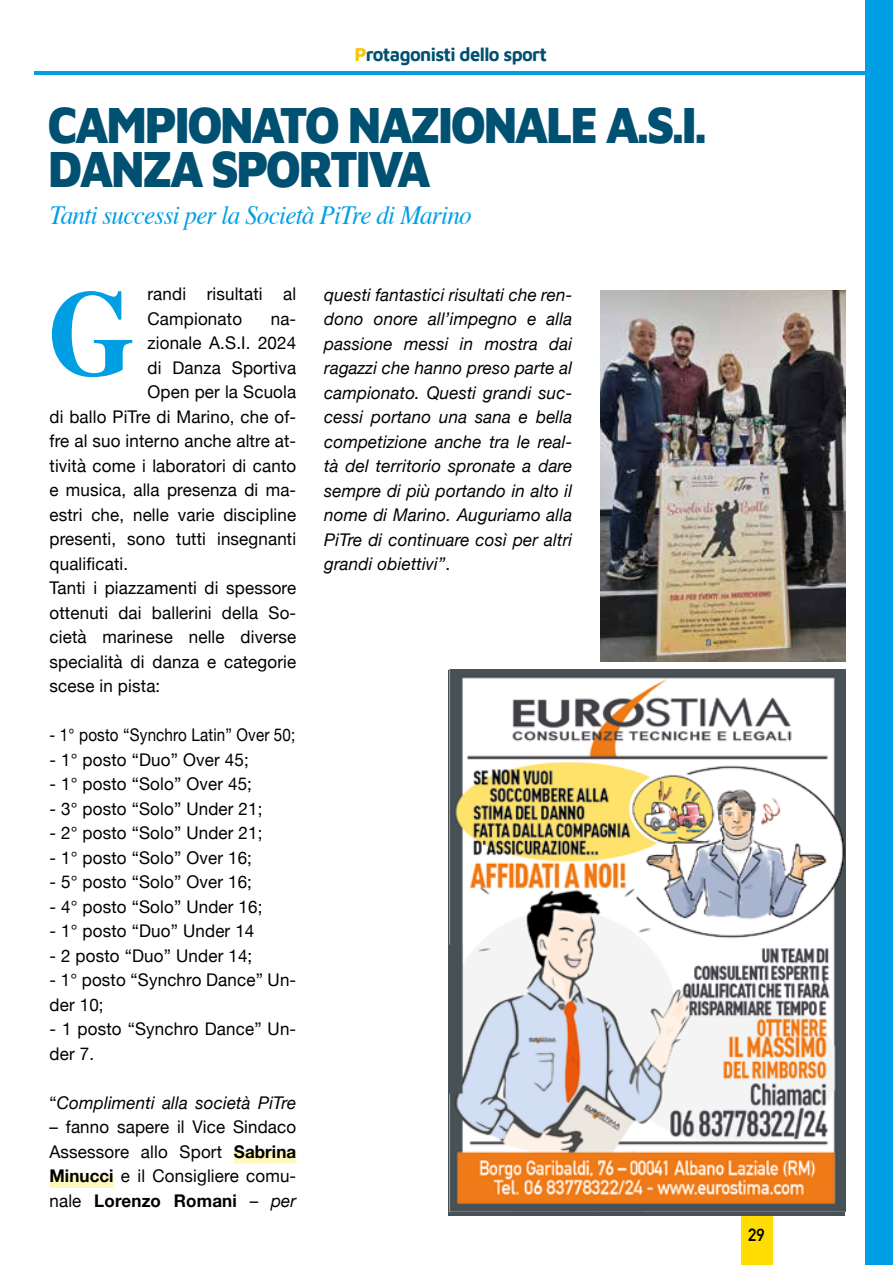
<style>
.page{position:relative;width:893px;height:1265px;background:#fff}
.page>*{position:absolute;margin:0;border:0;box-sizing:border-box;transform-origin:0 0}
.t1{font:700 121.62px "Times";color:#009fe3;scale:.92 1}
.t2{font:52.5px/43.8px "Maven Pro";letter-spacing:-.055em;color:#005171;scale:.9 1}
.t3{font:italic 26.25px "Times";letter-spacing:-.03em;color:#009fe3;scale:.96 1}
.t4{font:19.25px "Maven Pro";letter-spacing:-.035em;color:#005171;scale:.95 1}
.t5{font:17.5px/24.5px "Helvetica Neue";letter-spacing:.01em;color:#000}
.t6{font:italic 17.5px/24.5px "Helvetica Neue";letter-spacing:.01em;color:#000;text-align:justify}
.t7{font:17.5px "Helvetica Neue";letter-spacing:.01em;color:#000;scale:.87 1}
.t8{font:700 17.5px "DIN Alternate";color:#000}
.s1{color:#fdc300}
.s2{font-style:normal}
.s3{font-weight:700}
.s4{font-style:italic}
</style>
<div class="page">
<div style="left:866px;top:0;width:27px;height:1265px;background:#009fe3"></div>
<div style="left:741px;top:1215px;width:31px;height:50px;background:#fd0"></div>
<hr style="left:35px;top:71px;width:858px;height:3px;background:#009fe3">
<div style="left:234px;top:1151px;width:62px;height:12px;background:#fff8bd"></div>
<div style="left:49px;top:1176px;width:65px;height:12px;background:#fff8bd"></div>
<img style="left:601px;top:290px;width:244px;height:371px">
<img style="left:449px;top:670px;width:396px;height:541px">
<p class="t4" style="left:354px;top:41px;width:204px"><span class="s1">P</span>rotagonisti dello sport</p>
<h2 class="t2" style="left:48px;top:100px;width:734px">CAMPIONATO NAZIONALE A.S.I.<br>DANZA SPORTIVA</h2>
<h3 class="t3" style="left:50px;top:192px;width:441px">Tanti successi per la Società PiTre di Marino</h3>
<p class="t5" style="left:147px;top:283px;width:150px">randi risultati al<br>Campionato</p>
<h1 class="t1" style="left:48px;top:217px;width:96px">G</h1>
<p class="t6" style="left:324px;top:283px;width:250px">questi fantastici risultati che ren&shy;dono onore all’impegno e alla passione messi in mostra dai ragazzi che hanno preso parte al campionato. Questi grandi suc&shy;cessi portano una sana e bella competizione anche tra le real&shy;tà del territorio spronate a dare sempre di più portando in alto il nome di Marino. Auguriamo alla PiTre di continuare così per altri grandi obiettivi”<span class="s2">.</span></p>
<p class="t5" style="left:271px;top:307px;width:27px">na-</p>
<p class="t5" style="left:147px;top:332px;width:150px">zionale A.S.I. 2024</p>
<p class="t5" style="left:147px;top:356px;width:150px">di Danza Sportiva</p>
<p class="t5" style="left:147px;top:381px;width:150px">Open per la Scuola</p>
<p class="t5" style="left:49px;top:405px;width:248px">di ballo PiTre di Marino, che of-</p>
<p class="t5" style="left:49px;top:430px;width:248px">fre al suo interno anche altre at-</p>
<p class="t5" style="left:49px;top:454px;width:248px">tività come i laboratori di canto</p>
<p class="t5" style="left:49px;top:479px;width:248px">e musica, alla presenza di ma-</p>
<p class="t5" style="left:49px;top:503px;width:248px">estri che, nelle varie discipline</p>
<p class="t5" style="left:49px;top:528px;width:248px">presenti, sono tutti insegnanti</p>
<p class="t5" style="left:49px;top:552px;width:80px">qualificati.</p>
<p class="t5" style="left:49px;top:577px;width:248px">Tanti i piazzamenti di spessore</p>
<p class="t5" style="left:49px;top:601px;width:248px">ottenuti dai ballerini della So-</p>
<p class="t5" style="left:49px;top:626px;width:248px">cietà marinese nelle diverse</p>
<p class="t5" style="left:49px;top:650px;width:248px">specialità di danza e categorie</p>
<p class="t5" style="left:49px;top:675px;width:112px">scese in pista:</p>
<p class="t7" style="left:49px;top:722px;width:284px">- 1° posto “Synchro Latin” Over 50;</p>
<p class="t5" style="left:49px;top:748px;width:201px">- 1° posto “Duo” Over 45;</p>
<p class="t5" style="left:49px;top:773px;width:204px">- 1° posto “Solo” Over 45;</p>
<p class="t5" style="left:49px;top:797px;width:215px">- 3° posto “Solo” Under 21;</p>
<p class="t5" style="left:49px;top:822px;width:215px">- 2° posto “Solo” Under 21;</p>
<p class="t5" style="left:49px;top:846px;width:204px">- 1° posto “Solo” Over 16;</p>
<p class="t5" style="left:49px;top:871px;width:204px">- 5° posto “Solo” Over 16;</p>
<p class="t5" style="left:49px;top:895px;width:215px">- 4° posto “Solo” Under 16;</p>
<p class="t5" style="left:49px;top:920px;width:206px">- 1° posto “Duo” Under 14</p>
<p class="t5" style="left:49px;top:944px;width:204px">- 2 posto “Duo” Under 14;</p>
<p class="t5" style="left:49px;top:969px;width:248px">- 1° posto “Synchro Dance” Un&shy;der 10;</p>
<p class="t5" style="left:49px;top:1018px;width:248px">- 1 posto “Synchro Dance” Un&shy;der 7.</p>
<p class="t6" style="left:49px;top:1091px;width:248px"><span class="s2">“</span>Complimenti alla società PiTre</p>
<p class="t5" style="left:49px;top:1116px;width:248px;text-align:justify">– fanno sapere il Vice Sindaco Assessore allo Sport <span class="s3">Sabrina Minucci</span> e il Consigliere comu&shy;nale <span class="s3">Lorenzo Romani</span> – <span class="s4">per</span></p>
<p class="t8" style="left:748px;top:1222px;width:18px">29</p>
</div>
